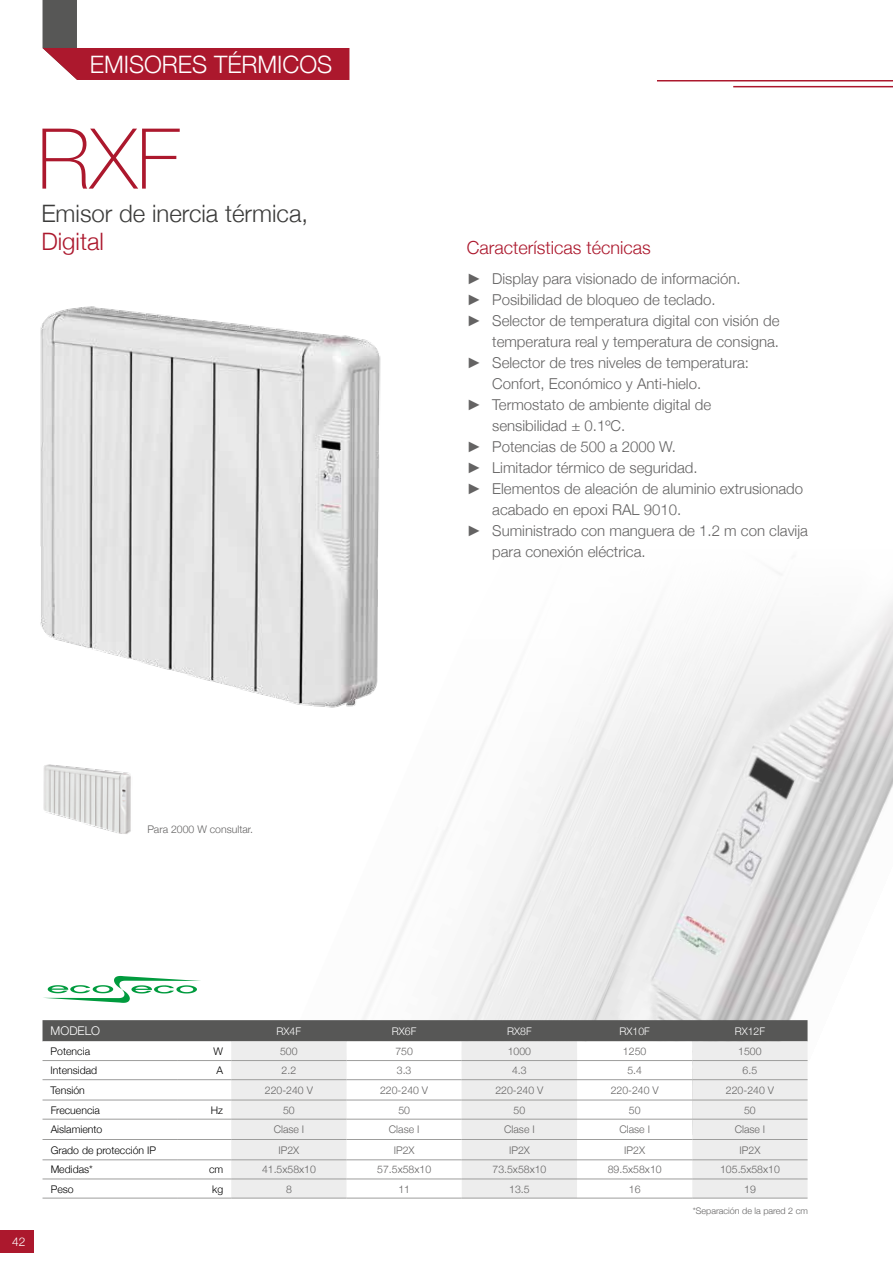
<style>
.page{position:relative;width:893px;height:1263px;background:#fff}
.page>*{position:absolute;margin:0;border:0;box-sizing:border-box;transform-origin:0 0}
.t1{font:100 84px "Helvetica Neue";color:#ac182d}
.t2{font:300 24px "Helvetica Neue";color:#3c3c3b}
.t3{font:300 24px "Helvetica Neue";color:#fff}
.t4{font:300 24px "Helvetica Neue";color:#ac182d}
.t5{font:300 18px "Helvetica Neue";color:#ac182d}
.t6{font:300 15px "Helvetica Neue";color:#646363}
.t7{font:300 12px "Helvetica Neue";color:#fff}
.t8{font:300 10.5px "Helvetica Neue";color:#646363}
.t9{font:300 10.5px "Helvetica Neue";color:#000}
.t10{font:300 10.5px "Helvetica Neue";color:#fff}
.t11{font:300 9px "Helvetica Neue";color:#646363}
.s1{font-family:"Arial";font-weight:400}
</style>
<div class="page">
<div style="left:0;top:1230px;width:34px;height:22px;background:#ac182d"></div>
<img style="left:363px;top:572px;width:530px;height:563px">
<img style="left:40px;top:306px;width:351px;height:408px">
<div style="left:43px;top:1020px;width:764px;height:21px;background:#575756"></div>
<svg style="left:43px;top:1041px;width:188px;height:157px"></svg>
<svg style="left:231px;top:1041px;width:576px;height:157px;fill:#ededed"></svg>
<hr style="left:43px;top:1060px;width:135px;height:1px;background:#9d9d9c">
<hr style="left:178px;top:1060px;width:53px;height:1px;background:#9d9d9c">
<hr style="left:43px;top:1079px;width:135px;height:1px;background:#9d9d9c">
<hr style="left:178px;top:1079px;width:53px;height:1px;background:#9d9d9c">
<hr style="left:43px;top:1100px;width:135px;height:1px;background:#9d9d9c">
<hr style="left:178px;top:1100px;width:53px;height:1px;background:#9d9d9c">
<hr style="left:43px;top:1119px;width:135px;height:1px;background:#9d9d9c">
<hr style="left:178px;top:1119px;width:53px;height:1px;background:#9d9d9c">
<hr style="left:43px;top:1139px;width:135px;height:1px;background:#9d9d9c">
<hr style="left:178px;top:1139px;width:53px;height:1px;background:#9d9d9c">
<hr style="left:43px;top:1159px;width:135px;height:1px;background:#9d9d9c">
<hr style="left:178px;top:1159px;width:53px;height:1px;background:#9d9d9c">
<hr style="left:43px;top:1178px;width:135px;height:1px;background:#9d9d9c">
<hr style="left:178px;top:1178px;width:53px;height:1px;background:#9d9d9c">
<hr style="left:231px;top:1060px;width:115px;height:1px;background:#9d9d9c">
<hr style="left:231px;top:1079px;width:115px;height:1px;background:#9d9d9c">
<hr style="left:231px;top:1100px;width:115px;height:1px;background:#9d9d9c">
<hr style="left:231px;top:1119px;width:115px;height:1px;background:#9d9d9c">
<hr style="left:231px;top:1139px;width:115px;height:1px;background:#9d9d9c">
<hr style="left:231px;top:1159px;width:115px;height:1px;background:#9d9d9c">
<hr style="left:231px;top:1178px;width:115px;height:1px;background:#9d9d9c">
<hr style="left:346px;top:1060px;width:116px;height:1px;background:#9d9d9c">
<hr style="left:346px;top:1079px;width:116px;height:1px;background:#9d9d9c">
<hr style="left:346px;top:1100px;width:116px;height:1px;background:#9d9d9c">
<hr style="left:346px;top:1119px;width:116px;height:1px;background:#9d9d9c">
<hr style="left:346px;top:1139px;width:116px;height:1px;background:#9d9d9c">
<hr style="left:346px;top:1159px;width:116px;height:1px;background:#9d9d9c">
<hr style="left:346px;top:1178px;width:116px;height:1px;background:#9d9d9c">
<hr style="left:462px;top:1060px;width:115px;height:1px;background:#9d9d9c">
<hr style="left:462px;top:1079px;width:115px;height:1px;background:#9d9d9c">
<hr style="left:462px;top:1100px;width:115px;height:1px;background:#9d9d9c">
<hr style="left:462px;top:1119px;width:115px;height:1px;background:#9d9d9c">
<hr style="left:462px;top:1139px;width:115px;height:1px;background:#9d9d9c">
<hr style="left:462px;top:1159px;width:115px;height:1px;background:#9d9d9c">
<hr style="left:462px;top:1178px;width:115px;height:1px;background:#9d9d9c">
<hr style="left:577px;top:1060px;width:115px;height:1px;background:#9d9d9c">
<hr style="left:577px;top:1079px;width:115px;height:1px;background:#9d9d9c">
<hr style="left:577px;top:1100px;width:115px;height:1px;background:#9d9d9c">
<hr style="left:577px;top:1119px;width:115px;height:1px;background:#9d9d9c">
<hr style="left:577px;top:1139px;width:115px;height:1px;background:#9d9d9c">
<hr style="left:577px;top:1159px;width:115px;height:1px;background:#9d9d9c">
<hr style="left:577px;top:1178px;width:115px;height:1px;background:#9d9d9c">
<hr style="left:692px;top:1060px;width:115px;height:1px;background:#9d9d9c">
<hr style="left:692px;top:1079px;width:115px;height:1px;background:#9d9d9c">
<hr style="left:692px;top:1100px;width:115px;height:1px;background:#9d9d9c">
<hr style="left:692px;top:1119px;width:115px;height:1px;background:#9d9d9c">
<hr style="left:692px;top:1139px;width:115px;height:1px;background:#9d9d9c">
<hr style="left:692px;top:1159px;width:115px;height:1px;background:#9d9d9c">
<hr style="left:692px;top:1178px;width:115px;height:1px;background:#9d9d9c">
<hr style="left:43px;top:1198px;width:135px;height:1px;background:#9d9d9c">
<hr style="left:178px;top:1198px;width:53px;height:1px;background:#9d9d9c">
<hr style="left:231px;top:1198px;width:115px;height:1px;background:#9d9d9c">
<hr style="left:346px;top:1198px;width:116px;height:1px;background:#9d9d9c">
<hr style="left:462px;top:1198px;width:115px;height:1px;background:#9d9d9c">
<hr style="left:577px;top:1198px;width:115px;height:1px;background:#9d9d9c">
<hr style="left:692px;top:1198px;width:115px;height:1px;background:#9d9d9c">
<img style="left:43px;top:764px;width:88px;height:70px">
<hr style="left:657px;top:80px;width:236px;height:1px;background:#ac182d">
<hr style="left:733px;top:86px;width:160px;height:1px;background:#ac182d">
<svg style="left:43px;top:0;width:306px;height:80px"></svg>
<svg style="left:43px;top:976px;width:158px;height:27px"></svg>
<h2 class="t3" style="left:90px;top:45px;width:244px">EMISORES TÉRMICOS</h2>
<h1 class="t1" style="left:37px;top:95px;width:144px">RXF</h1>
<h2 class="t2" style="left:41px;top:194px;width:268px">Emisor de inercia térmica,</h2>
<h2 class="t4" style="left:41px;top:223px;width:64px">Digital</h2>
<p class="t5" style="left:467px;top:233px;width:186px">Características técnicas</p>
<p class="t6" style="left:467px;top:266px;width:275px"><span class="s1">►</span> Display para visionado de información.</p>
<p class="t6" style="left:467px;top:287px;width:250px"><span class="s1">►</span> Posibilidad de bloqueo de teclado.</p>
<p class="t6" style="left:467px;top:308px;width:314px"><span class="s1">►</span> Selector de temperatura digital con visión de</p>
<p class="t6" style="left:492px;top:329px;width:288px">temperatura real y temperatura de consigna.</p>
<p class="t6" style="left:467px;top:350px;width:284px"><span class="s1">►</span> Selector de tres niveles de temperatura:</p>
<p class="t6" style="left:492px;top:371px;width:210px">Confort, Económico y Anti-hielo.</p>
<p class="t6" style="left:467px;top:392px;width:246px"><span class="s1">►</span> Termostato de ambiente digital de</p>
<p class="t6" style="left:492px;top:413px;width:134px">sensibilidad ± 0.1ºC.</p>
<p class="t6" style="left:467px;top:434px;width:211px"><span class="s1">►</span> Potencias de 500 a 2000 W.</p>
<p class="t6" style="left:467px;top:455px;width:232px"><span class="s1">►</span> Limitador térmico de seguridad.</p>
<p class="t6" style="left:467px;top:476px;width:338px"><span class="s1">►</span> Elementos de aleación de aluminio extrusionado</p>
<p class="t6" style="left:492px;top:497px;width:190px">acabado en epoxi RAL 9010.</p>
<p class="t6" style="left:467px;top:518px;width:343px"><span class="s1">►</span> Suministrado con manguera de 1.2 m con clavija</p>
<p class="t6" style="left:492px;top:539px;width:155px">para conexión eléctrica.</p>
<p class="t8" style="left:147px;top:821px;width:107px">Para 2000 W consultar.</p>
<p class="t7" style="left:12px;top:1232px;width:15px">42</p>
<p class="t7" style="left:51px;top:1021px;width:51px">MODELO</p>
<p class="t10" style="left:277px;top:1022px;width:26px">RX4F</p>
<p class="t10" style="left:392px;top:1022px;width:26px">RX6F</p>
<p class="t10" style="left:507px;top:1022px;width:26px">RX8F</p>
<p class="t10" style="left:619px;top:1022px;width:32px">RX10F</p>
<p class="t10" style="left:735px;top:1022px;width:32px">RX12F</p>
<p class="t9" style="left:51px;top:1042px;width:41px">Potencia</p>
<p class="t9" style="left:214px;top:1042px;width:11px">W</p>
<p class="t8" style="left:280px;top:1042px;width:19px">500</p>
<p class="t8" style="left:395px;top:1042px;width:19px">750</p>
<p class="t8" style="left:508px;top:1042px;width:25px">1000</p>
<p class="t8" style="left:623px;top:1042px;width:25px">1250</p>
<p class="t8" style="left:738px;top:1042px;width:25px">1500</p>
<p class="t9" style="left:51px;top:1062px;width:48px">Intensidad</p>
<p class="t9" style="left:217px;top:1062px;width:8px">A</p>
<p class="t8" style="left:282px;top:1062px;width:16px">2.2</p>
<p class="t8" style="left:397px;top:1062px;width:16px">3.3</p>
<p class="t8" style="left:512px;top:1062px;width:16px">4.3</p>
<p class="t8" style="left:627px;top:1062px;width:16px">5.4</p>
<p class="t8" style="left:743px;top:1062px;width:16px">6.5</p>
<p class="t9" style="left:51px;top:1082px;width:36px">Tensión</p>
<p class="t8" style="left:265px;top:1082px;width:50px">220-240 V</p>
<p class="t8" style="left:380px;top:1082px;width:50px">220-240 V</p>
<p class="t8" style="left:495px;top:1082px;width:50px">220-240 V</p>
<p class="t8" style="left:611px;top:1082px;width:50px">220-240 V</p>
<p class="t8" style="left:726px;top:1082px;width:50px">220-240 V</p>
<p class="t9" style="left:51px;top:1101px;width:51px">Frecuencia</p>
<p class="t9" style="left:211px;top:1101px;width:14px">Hz</p>
<p class="t8" style="left:283px;top:1101px;width:13px">50</p>
<p class="t8" style="left:398px;top:1101px;width:13px">50</p>
<p class="t8" style="left:514px;top:1101px;width:13px">50</p>
<p class="t8" style="left:629px;top:1101px;width:13px">50</p>
<p class="t8" style="left:744px;top:1101px;width:13px">50</p>
<p class="t9" style="left:51px;top:1121px;width:53px">Aislamiento</p>
<p class="t8" style="left:274px;top:1121px;width:32px">Clase I</p>
<p class="t8" style="left:389px;top:1121px;width:32px">Clase I</p>
<p class="t8" style="left:504px;top:1121px;width:32px">Clase I</p>
<p class="t8" style="left:619px;top:1121px;width:32px">Clase I</p>
<p class="t8" style="left:735px;top:1121px;width:32px">Clase I</p>
<p class="t9" style="left:51px;top:1141px;width:107px">Grado de protección IP</p>
<p class="t8" style="left:279px;top:1141px;width:22px">IP2X</p>
<p class="t8" style="left:394px;top:1141px;width:22px">IP2X</p>
<p class="t8" style="left:509px;top:1141px;width:22px">IP2X</p>
<p class="t8" style="left:624px;top:1141px;width:22px">IP2X</p>
<p class="t8" style="left:740px;top:1141px;width:22px">IP2X</p>
<p class="t9" style="left:51px;top:1161px;width:44px">Medidas*</p>
<p class="t9" style="left:209px;top:1161px;width:16px">cm</p>
<p class="t8" style="left:262px;top:1161px;width:55px">41.5x58x10</p>
<p class="t8" style="left:377px;top:1161px;width:55px">57.5x58x10</p>
<p class="t8" style="left:493px;top:1161px;width:55px">73.5x58x10</p>
<p class="t8" style="left:608px;top:1161px;width:55px">89.5x58x10</p>
<p class="t8" style="left:720px;top:1161px;width:61px">105.5x58x10</p>
<p class="t9" style="left:51px;top:1180px;width:24px">Peso</p>
<p class="t9" style="left:212px;top:1180px;width:13px">kg</p>
<p class="t8" style="left:286px;top:1180px;width:7px">8</p>
<p class="t8" style="left:398px;top:1180px;width:13px">11</p>
<p class="t8" style="left:509px;top:1180px;width:22px">13.5</p>
<p class="t8" style="left:629px;top:1180px;width:13px">16</p>
<p class="t8" style="left:744px;top:1180px;width:13px">19</p>
<p class="t11" style="left:693px;top:1203px;width:117px">*Separación de la pared 2 cm</p>
</div>
